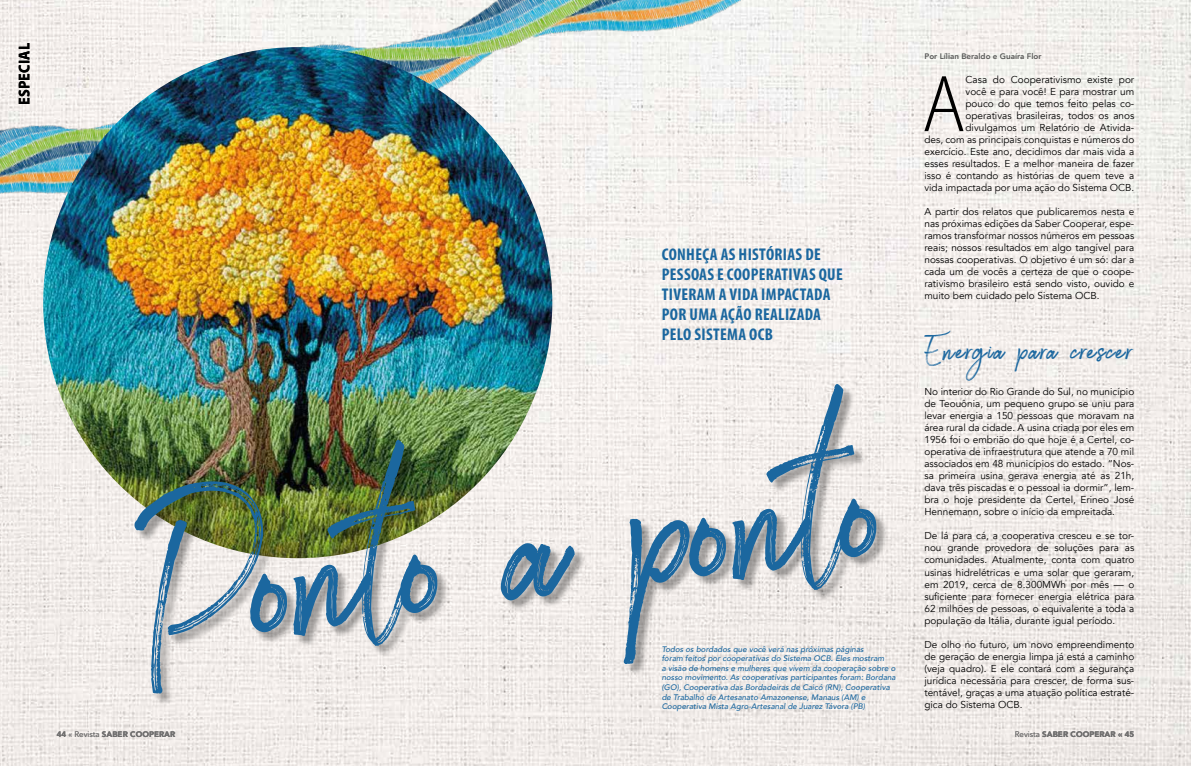
<style>
.page{position:relative;width:1191px;height:766px;background:#fff}
.page>*{position:absolute;margin:0;border:0;box-sizing:border-box;transform-origin:0 0}
.t1{font:223.4px "Brownhill Script";color:#1b679f}
.t2{font:300 semi-condensed 81.2px "Myriad Pro";color:#000}
.t3{font:36px "Brownhill Script";letter-spacing:.05em;color:#1b679f}
.t4{font:700 condensed 17px/20px "Myriad Pro";letter-spacing:.02em;color:#1b679f}
.t5{font:700 semi-condensed 15.5px "Myriad Pro";letter-spacing:.02em;color:#000}
.t6{font:10px/12px "Avenir";color:#000;text-align:justify}
.t7{font:italic 500 8px/9.6px "Avenir";color:#1b679f}
.t8{font:900 8px "Avenir LT Std";color:#706f6f}
.t9{font:800 8px "Avenir";color:#575756}
.s1{font-weight:400}
</style>
<div class="page">
<img style="left:0;top:0;width:1191px;height:765px">
<img style="left:0;top:0;width:787px;height:278px">
<img style="left:43px;top:47px;width:509px;height:511px">
<div style="left:136px;top:385px;width:753px;height:320px;background:#000;opacity:.35"></div>
<h3 class="t5" style="left:16px;top:105px;width:64px;rotate:-90deg">ESPECIAL</h3>
<h3 class="t4" style="left:662px;top:244px;width:182px">CONHEÇA AS HISTÓRIAS DE<br>PESSOAS E COOPERATIVAS QUE<br>TIVERAM A VIDA IMPACTADA<br>POR UMA AÇÃO REALIZADA<br>PELO SISTEMA OCB</h3>
<h1 class="t1" style="left:122px;top:439px;width:753px;rotate:-7deg">Ponto a ponto</h1>
<p class="t7" style="left:661px;top:644px;width:236px">Todos os bordados que você verá nas próximas páginas<br>foram feitos por cooperativas do Sistema OCB. Eles mostram<br>a visão de homens e mulheres que vivem da cooperação sobre o nosso movimento. As cooperativas participantes foram: Bordana (GO), Cooperativa das Bordadeiras de Caicó (RN), Cooperativa de Trabalho de Artesanato Amazonense, Manaus (AM) e Cooperativa Mista Agro-Artesanal de Juarez Távora (PB)</p>
<p class="t8" style="left:57px;top:729px;width:120px">44 <span class="s1">« Revista</span> SABER COOPERAR</p>
<p class="t9" style="left:924px;top:50px;width:119px">Por Lílian Beraldo e Guaíra Flor</p>
<h2 class="t2" style="left:922px;top:60px;width:45px">A</h2>
<p class="t6" style="left:924px;top:74px;width:211px;text-align:right">Casa do Cooperativismo existe por<br>você e para você! E para mostrar um<br>pouco do que temos feito pelas co&shy;operativas brasileiras, todos os anos divulgamos um Relatório de Ativida-<br>des, com as principais conquistas e números do exercício. Este ano, decidimos dar mais vida a esses resultados. E a melhor maneira de fazer isso é contando as histórias de quem teve a vida impactada por uma ação do Sistema OCB.</p>
<p class="t6" style="left:924px;top:206px;width:211px">A partir dos relatos que publicaremos nesta e nas próximas edições da Saber Cooperar, espe&shy;ramos transformar nossos números em pessoas reais; nossos resultados em algo tangível para nossas cooperativas. O objetivo é um só: dar a cada um de vocês a certeza de que o coope&shy;rativismo brasileiro está sendo visto, ouvido e muito bem cuidado pelo Sistema OCB.</p>
<h3 class="t3" style="left:924px;top:326px;width:210px">Energia para crescer</h3>
<p class="t6" style="left:924px;top:386px;width:211px">No interior do Rio Grande do Sul, no município de Teouônia, um pequeno grupo se uniu para levar energia a 150 pessoas que moravam na área rural da cidade. A usina criada por eles em 1956 foi o embrião do que hoje é a Certel, co&shy;operativa de infraestrutura que atende a 70 mil associados em 48 municípios do estado. “Nos&shy;sa primeira usina gerava energia até as 21h, dava três piscadas e o pessoal ia dormir”, lem&shy;bra o hoje presidente da Certel, Erineo José Hennemann, sobre o início da empreitada.</p>
<p class="t6" style="left:924px;top:530px;width:211px">De lá para cá, a cooperativa cresceu e se tor&shy;nou grande provedora de soluções para as comunidades. Atualmente, conta com quatro usinas hidrelétricas e uma solar que geraram, em 2019, cerca de 8.300MWh por mês — o suficiente para fornecer energia elétrica para 62 milhões de pessoas, o equivalente a toda a população da Itália, durante igual período.</p>
<p class="t6" style="left:924px;top:638px;width:211px">De olho no futuro, um novo empreendimento de geração de energia limpa já está a caminho (veja quadro). E ele contará com a segurança jurídica necessária para crescer, de forma sus&shy;tentável, graças a uma atuação política estraté&shy;gica do Sistema OCB.</p>
<p class="t8" style="left:1014px;top:729px;width:121px"><span class="s1">Revista</span> SABER COOPERAR « 45</p>
</div>
